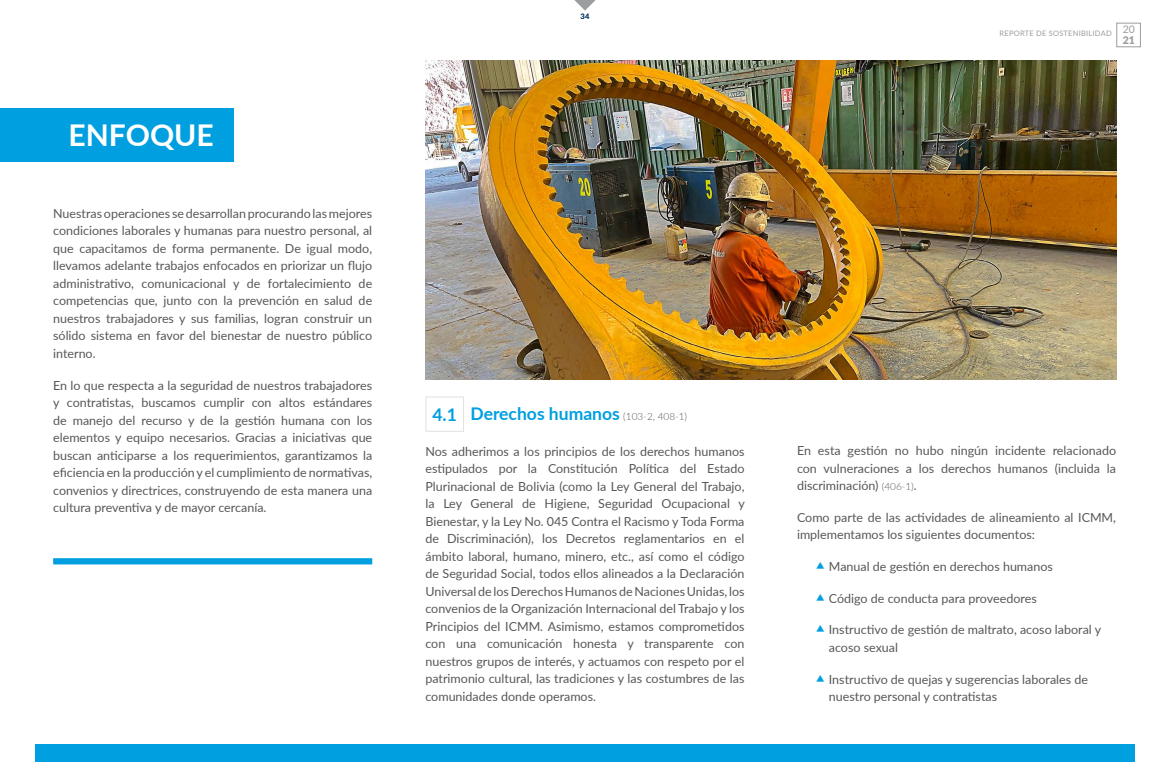
<style>
.page{position:relative;width:1170px;height:762px;background:#fff}
.page>*{position:absolute;margin:0;border:0;box-sizing:border-box;transform-origin:0 0}
.t1{font:700 30px "Lato";color:#fff}
.t2{font:700 17.5px "Lato";color:#009fe0}
.t3{font:12.5px/17.5px "Lato";color:#575756;text-align:justify}
.t4{font:900 10.5px "Lato";color:#9b9d9f}
.t5{font:7.5px "Lato";letter-spacing:.03em;color:#9b9d9f}
.t6{font:7.5px "Lato";color:#003461}
.s1{font-weight:300;font-size:10px;color:#575756}
.s2{font-weight:300;font-size:10px}
</style>
<div class="page">
<div style="left:1116px;top:23px;width:24px;height:24px;border:1px solid #9b9d9f"></div>
<svg style="left:574px;top:0;width:22px;height:11px"></svg>
<div style="left:35px;top:744px;width:1099px;height:18px;background:#009fe0"></div>
<div style="left:0;top:109px;width:233px;height:53px;background:#009fe0"></div>
<img style="left:425px;top:60px;width:691px;height:319px">
<div style="left:53px;top:558px;width:319px;height:6px;background:#009fe0"></div>
<div style="left:425px;top:396px;width:39px;height:36px;border:1px solid #e1e1e1"></div>
<h1 class="t1" style="left:69px;top:113px;width:147px">ENFOQUE</h1>
<p class="t3" style="left:53px;top:204px;width:320px">Nuestras operaciones se desarrollan procurando las mejores condiciones laborales y humanas para nuestro personal, al que capacitamos de forma permanente. De igual modo, llevamos adelante trabajos enfocados en priorizar un flujo administrativo, comunicacional y de fortalecimiento de competencias que, junto con la prevención en salud de nuestros trabajadores y sus familias, logran construir un sólido sistema en favor del bienestar de nuestro público interno.</p>
<p class="t3" style="left:53px;top:376px;width:320px">En lo que respecta a la seguridad de nuestros trabajadores y contratistas, buscamos cumplir con altos estándares de manejo del recurso y de la gestión humana con los elementos y equipo necesarios. Gracias a iniciativas que buscan anticiparse a los requerimientos, garantizamos la eficiencia en la producción y el cumplimiento de normativas, convenios y directrices, construyendo de esta manera una cultura preventiva y de mayor cercanía.</p>
<p class="t6" style="left:580px;top:11px;width:10px">34</p>
<p class="t5" style="left:999px;top:28px;width:137px">REPORTE DE SOSTENIBILIDAD <sup>20</sup></p>
<p class="t4" style="left:1122px;top:32px;width:14px">21</p>
<h2 class="t2" style="left:432px;top:401px;width:256px">4.1 Derechos humanos <span class="s1">(103-2, 408-1)</span></h2>
<p class="t3" style="left:425px;top:442px;width:321px">Nos adherimos a los principios de los derechos humanos estipulados por la Constitución Política del Estado Plurinacional de Bolivia (como la Ley General del Trabajo, la Ley General de Higiene, Seguridad Ocupacional y Bienestar, y la Ley No. 045 Contra el Racismo y Toda Forma de Discriminación), los Decretos reglamentarios en el ámbito laboral, humano, minero, etc., así como el código de Seguridad Social, todos ellos alineados a la Declaración Universal de los Derechos Humanos de Naciones Unidas, los convenios de la Organización Internacional del Trabajo y los Principios del ICMM. Asimismo, estamos comprometidos con una comunicación honesta y transparente con nuestros grupos de interés, y actuamos con respeto por el patrimonio cultural, las tradiciones y las costumbres de las comunidades donde operamos.</p>
<p class="t3" style="left:797px;top:441px;width:320px">En esta gestión no hubo ningún incidente relacionado con vulneraciones a los derechos humanos (incluida la discriminación) <span class="s2">(406-1)</span>.</p>
<p class="t3" style="left:797px;top:508px;width:320px">Como parte de las actividades de alineamiento al ICMM, implementamos los siguientes documentos:</p>
<p class="t3" style="left:828px;top:557px;width:225px">Manual de gestión en derechos humanos</p>
<p class="t3" style="left:828px;top:589px;width:209px">Código de conducta para proveedores</p>
<p class="t3" style="left:828px;top:620px;width:274px">Instructivo de gestión de maltrato, acoso laboral y acoso sexual</p>
<p class="t3" style="left:828px;top:670px;width:260px">Instructivo de quejas y sugerencias laborales de nuestro personal y contratistas</p>
</div>
